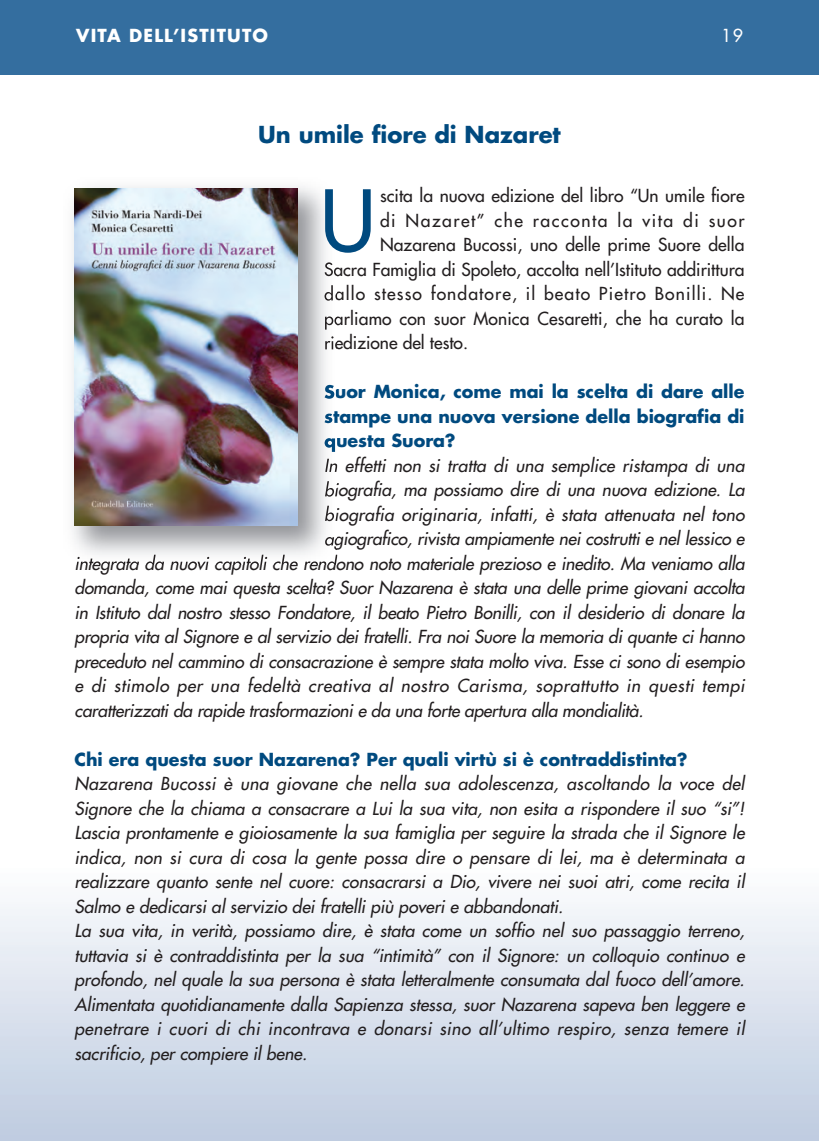
<style>
.page{position:relative;width:819px;height:1141px;background:#fff}
.page>*{position:absolute;margin:0;border:0;box-sizing:border-box;transform-origin:0 0}
.t1{font:82.42px "Futura";color:#004a7f}
.t2{font:700 22.75px "Futura";color:#004a7f}
.t3{font:italic 17.5px/24.5px "Futura";color:#231f20}
.t4{font:17.5px "Futura";letter-spacing:.005em;color:#231f20}
.t5{font:700 17.5px/24.5px "Futura";color:#004a7f;text-align:justify}
.t6{font:17.5px "Futura";letter-spacing:.065em;color:#231f20}
.t7{font:17.5px "Futura";letter-spacing:.085em;color:#231f20}
.t8{font:700 17.5px "Futura";letter-spacing:.07em;color:#fff}
.t9{font:17.5px "Futura";color:#fff}
</style>
<div class="page">
<div style="left:0;top:868px;width:819px;height:273px;background:linear-gradient(to bottom,#fcfdfe,#bdcbe0)"></div>
<div style="left:0;top:0;width:819px;height:74px;background:#346e9f"></div>
<img style="left:72px;top:186px;width:265px;height:379px">
<img style="left:325px;top:226px;width:12px;height:27px">
<img style="left:324px;top:261px;width:13px;height:20px">
<img style="left:324px;top:285px;width:13px;height:16px">
<img style="left:325px;top:310px;width:12px;height:20px">
<img style="left:325px;top:334px;width:12px;height:16px">
<img style="left:324px;top:384px;width:13px;height:17px">
<img style="left:324px;top:411px;width:13px;height:16px">
<img style="left:324px;top:434px;width:13px;height:18px">
<img style="left:325px;top:457px;width:12px;height:15px">
<img style="left:325px;top:481px;width:12px;height:20px">
<img style="left:325px;top:506px;width:12px;height:20px">
<img style="left:325px;top:530px;width:12px;height:20px">
<img style="left:76px;top:555px;width:147px;height:10px">
<img style="left:74px;top:189px;width:224px;height:337px">
<p class="t8" style="left:76px;top:28px;width:193px">VITA DELL’ISTITUTO</p>
<p class="t9" style="left:721px;top:27px;width:23px">19</p>
<h2 class="t2" style="left:258px;top:124px;width:304px">Un umile fiore di Nazaret</h2>
<h1 class="t1" style="left:320px;top:180px;width:57px">U</h1>
<p class="t4" style="left:380px;top:187px;width:366px">scita la nuova edizione del libro “Un umile fiore</p>
<p class="t7" style="left:380px;top:212px;width:366px">di Nazaret” che racconta la vita di suor</p>
<p class="t4" style="left:380px;top:236px;width:366px">Nazarena Bucossi, uno delle prime Suore della</p>
<p class="t4" style="left:324px;top:261px;width:422px">Sacra Famiglia di Spoleto, accolta nell’Istituto addirittura</p>
<p class="t6" style="left:324px;top:285px;width:422px">dallo stesso fondatore, il beato Pietro Bonilli. Ne</p>
<p class="t4" style="left:324px;top:310px;width:422px">parliamo con suor Monica Cesaretti, che ha curato la</p>
<p class="t4" style="left:324px;top:334px;width:145px">riedizione del testo.</p>
<p class="t5" style="left:324px;top:381px;width:422px">Suor Monica, come mai la scelta di dare alle stampe una nuova versione della biografia di questa Suora?</p>
<p class="t3" style="left:324px;top:454px;width:425px">In effetti non si tratta di una semplice ristampa di una</p>
<p class="t3" style="left:324px;top:479px;width:425px">biografia, ma possiamo dire di una nuova edizione. La</p>
<p class="t3" style="left:324px;top:503px;width:425px">biografia originaria, infatti, è stata attenuata nel tono</p>
<p class="t3" style="left:324px;top:528px;width:425px">agiografico, rivista ampiamente nei costrutti e nel lessico e</p>
<p class="t3" style="left:74px;top:552px;width:674px">integrata da nuovi capitoli che rendono noto materiale prezioso e inedito. Ma veniamo alla</p>
<p class="t3" style="left:74px;top:577px;width:674px">domanda, come mai questa scelta? Suor Nazarena è stata una delle prime giovani accolta</p>
<p class="t3" style="left:74px;top:601px;width:674px">in Istituto dal nostro stesso Fondatore, il beato Pietro Bonilli, con il desiderio di donare la</p>
<p class="t3" style="left:74px;top:626px;width:674px">propria vita al Signore e al servizio dei fratelli. Fra noi Suore la memoria di quante ci hanno</p>
<p class="t3" style="left:74px;top:650px;width:674px">preceduto nel cammino di consacrazione è sempre stata molto viva. Esse ci sono di esempio</p>
<p class="t3" style="left:74px;top:675px;width:674px">e di stimolo per una fedeltà creativa al nostro Carisma, soprattutto in questi tempi</p>
<p class="t3" style="left:74px;top:699px;width:573px">caratterizzati da rapide trasformazioni e da una forte apertura alla mondialità.</p>
<p class="t5" style="left:74px;top:749px;width:614px">Chi era questa suor Nazarena? Per quali virtù si è contraddistinta?</p>
<p class="t3" style="left:74px;top:773px;width:674px">Nazarena Bucossi è una giovane che nella sua adolescenza, ascoltando la voce del Signore che la chiama a consacrare a Lui la sua vita, non esita a rispondere il suo “si”!<br>Lascia prontamente e gioiosamente la sua famiglia per seguire la strada che il Signore le indica, non si cura di cosa la gente possa dire o pensare di lei, ma è determinata a realizzare quanto sente nel cuore: consacrarsi a Dio, vivere nei suoi atri, come recita il Salmo e dedicarsi al servizio dei fratelli più poveri e abbandonati.<br>La sua vita, in verità, possiamo dire, è stata come un soffio nel suo passaggio terreno, tuttavia si è contraddistinta per la sua “intimità” con il Signore: un colloquio continuo e profondo, nel quale la sua persona è stata letteralmente consumata dal fuoco dell’amore.<br>Alimentata quotidianamente dalla Sapienza stessa, suor Nazarena sapeva ben leggere e penetrare i cuori di chi incontrava e donarsi sino all’ultimo respiro, senza temere il sacrificio, per compiere il bene.</p>
</div>
